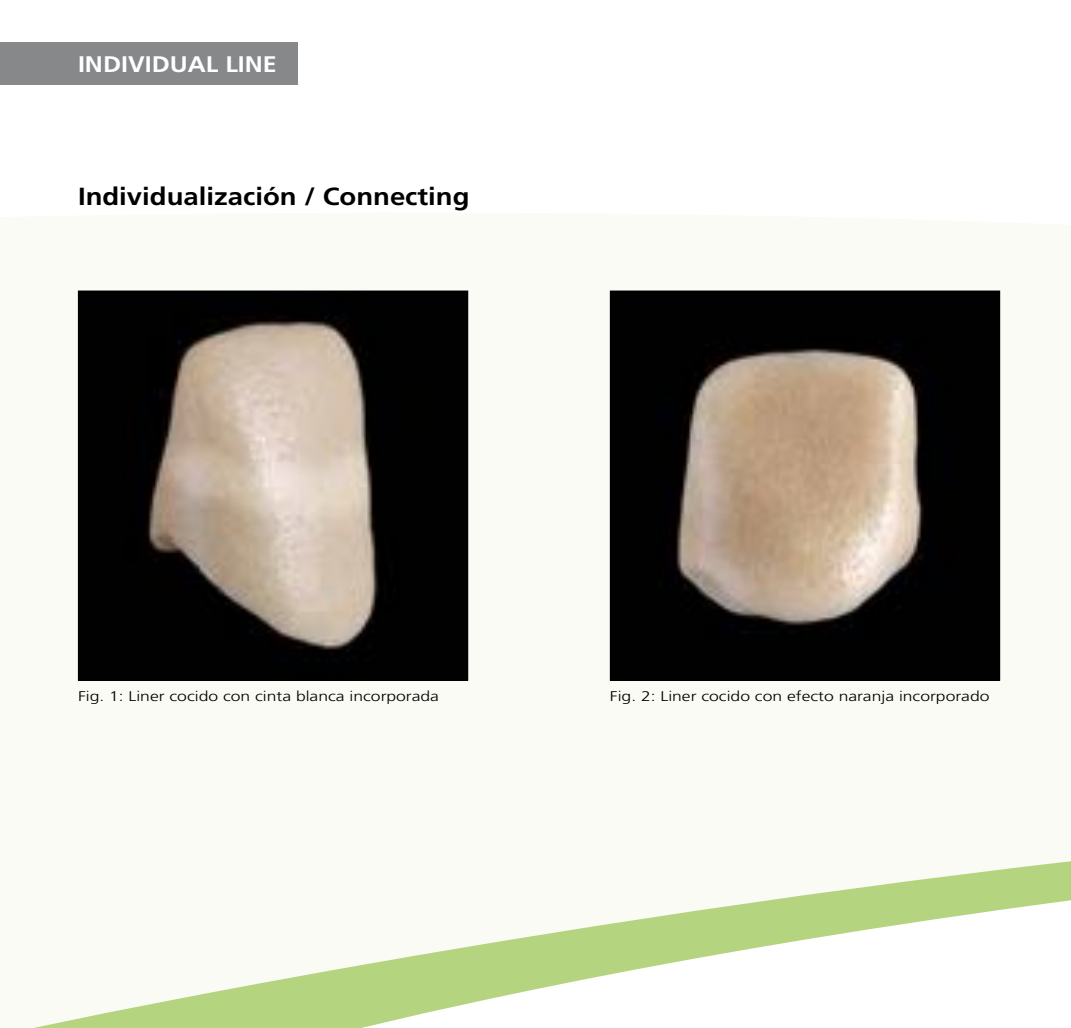
<style>
.page{position:relative;width:1071px;height:1028px;background:#fff}
.page>*{position:absolute;margin:0;border:0;box-sizing:border-box;transform-origin:0 0}
.t1{font:700 24.75px "Frutiger LT Std";color:#000;scale:1.11 1}
.t2{font:700 22.5px "Frutiger LT Std";color:#fff;scale:1.11 1}
.t3{font:300 14px "Frutiger LT Std";color:#000;scale:1.25 1}
</style>
<div class="page">
<div style="left:0;top:43px;width:298px;height:42px;background:#868889"></div>
<div style="left:0;top:213px;width:1070px;height:580px;background:#f9fbf4"></div>
<svg style="left:0;top:793px;width:1070px;height:235px;fill:#f9fbf4"></svg>
<img style="left:80px;top:293px;width:386px;height:385px">
<div style="left:78px;top:291px;width:390px;height:389px;border:1px solid #000"></div>
<img style="left:611px;top:293px;width:386px;height:385px">
<div style="left:609px;top:291px;width:390px;height:389px;border:1px solid #000"></div>
<h2 class="t2" style="left:78px;top:51px;width:180px">INDIVIDUAL LINE</h2>
<h1 class="t1" style="left:78px;top:182px;width:354px">Individualización / Connecting</h1>
<p class="t3" style="left:78px;top:688px;width:290px">Fig. 1: Liner cocido con cinta blanca incorporada</p>
<p class="t3" style="left:609px;top:688px;width:305px">Fig. 2: Liner cocido con efecto naranja incorporado</p>
</div>
